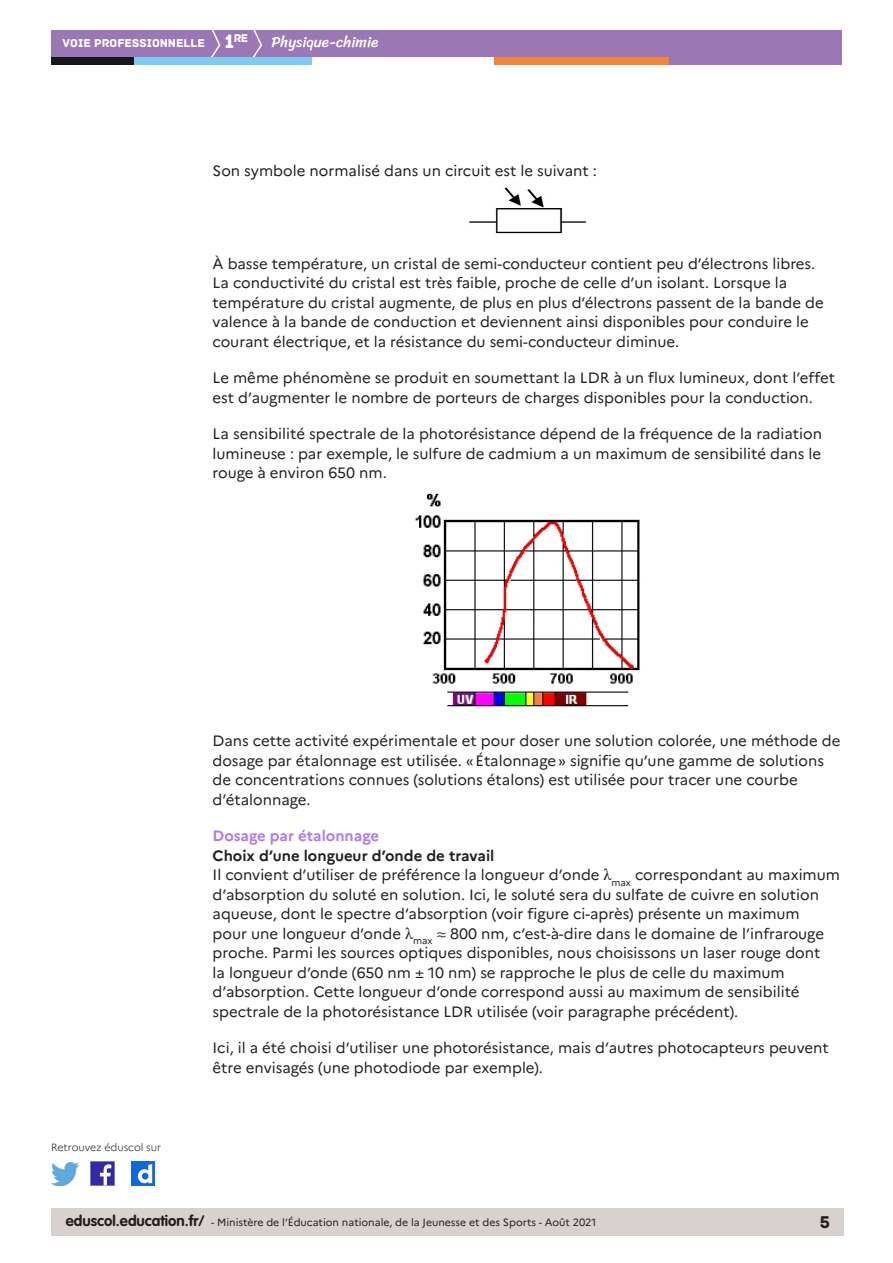
<style>
.page{position:relative;width:893px;height:1263px;background:#fff}
.page>*{position:absolute;margin:0;border:0;box-sizing:border-box;transform-origin:0 0}
.t1{font:18px "Archive";color:#231f20}
.Texte_courant{font:15px/19.5px "Marianne";color:#231f20}
._04_titre_4{font:700 15px "Marianne";color:#231f20}
._04_titre_3{font:700 15px "Marianne";color:#b078f2}
.t2{font:15px "Sriracha";color:#fff}
.t3{font:12px "Archive";color:#fff}
.t4{font:11.85px "Archive";color:#fff}
.t5{font:10.5px "Marianne";color:#231f20}
.t6{font:300 10.5px "Marianne";color:#231f20}
.s1{font-size:20.4px}
.s2{font-family:"Times New Roman";font-size:16.5px}
.s3{font-family:"Myriad Pro";font-size:15.75px}
.s4{font-family:"VAG Rounded Std";font-weight:700;font-size:15px}
</style>
<div class="page">
<div style="left:51px;top:1209px;width:792px;height:27px;background:#d8d1ce"></div>
<img style="left:91px;top:1162px;width:23px;height:23px">
<img style="left:51px;top:1163px;width:28px;height:22px">
<img style="left:132px;top:1162px;width:22px;height:23px">
<div style="left:51px;top:30px;width:791px;height:27px;background:#9b77b5"></div>
<svg style="left:211px;top:30px;width:10px;height:27px"></svg>
<svg style="left:252px;top:30px;width:10px;height:27px"></svg>
<div style="left:133px;top:57px;width:179px;height:8px;background:#7dcbf1"></div>
<div style="left:51px;top:57px;width:82px;height:8px;background:#141a1c"></div>
<div style="left:667px;top:57px;width:175px;height:8px;background:#9b77b5"></div>
<div style="left:494px;top:57px;width:175px;height:8px;background:#f48437"></div>
<img style="left:469px;top:187px;width:117px;height:47px">
<img style="left:415px;top:493px;width:225px;height:214px">
<p class="t4" style="left:234px;top:31px;width:16px">re</p>
<p class="t3" style="left:63px;top:36px;width:173px">VOIE PROFESSIONNELLE <span class="s1">1</span></p>
<p class="t2" style="left:271px;top:33px;width:108px">Physique-chimie</p>
<p class="Texte_courant" style="left:213px;top:161px;width:386px">Son symbole normalisé dans un circuit est le suivant :</p>
<p class="Texte_courant" style="left:213px;top:253px;width:613px">À basse température, un cristal de semi-conducteur contient peu d’électrons libres.<br>La conductivité du cristal est très faible, proche de celle d’un isolant. Lorsque la température du cristal augmente, de plus en plus d’électrons passent de la bande de valence à la bande de conduction et deviennent ainsi disponibles pour conduire le courant électrique, et la résistance du semi-conducteur diminue.</p>
<p class="Texte_courant" style="left:213px;top:368px;width:624px">Le même phénomène se produit en soumettant la LDR à un flux lumineux, dont l’effet est d’augmenter le nombre de porteurs de charges disponibles pour la conduction.</p>
<p class="Texte_courant" style="left:213px;top:424px;width:611px;text-align:justify">La sensibilité spectrale de la photorésistance dépend de la fréquence de la radiation lumineuse : par exemple, le sulfure de cadmium a un maximum de sensibilité dans le rouge à environ 650 nm.</p>
<p class="t6" style="left:51px;top:1141px;width:112px">Retrouvez éduscol sur</p>
<p class="Texte_courant" style="left:213px;top:731px;width:629px">Dans cette activité expérimentale et pour doser une solution colorée, une méthode de dosage par étalonnage est utilisée. «Étalonnage» signifie qu’une gamme de solutions de concentrations connues (solutions étalons) est utilisée pour tracer une courbe d’étalonnage.</p>
<p class="_04_titre_3" style="left:213px;top:827px;width:168px">Dosage par étalonnage</p>
<p class="_04_titre_4" style="left:213px;top:846px;width:283px">Choix d’une longueur d’onde de travail</p>
<p class="Texte_courant" style="left:213px;top:865px;width:629px">Il convient d’utiliser de préférence la longueur d’onde <span class="s2">λ</span><sub>max</sub> correspondant au maximum d’absorption du soluté en solution. Ici, le soluté sera du sulfate de cuivre en solution aqueuse, dont le spectre d’absorption (voir figure ci-après) présente un maximum<br>pour une longueur d’onde <span class="s2">λ</span><sub>max</sub> <span class="s3">≈</span> 800 nm, c’est-à-dire dans le domaine de l’infrarouge proche. Parmi les sources optiques disponibles, nous choisissons un laser rouge dont<br>la longueur d’onde (650 nm ± 10 nm) se rapproche le plus de celle du maximum d’absorption. Cette longueur d’onde correspond aussi au maximum de sensibilité spectrale de la photorésistance LDR utilisée (voir paragraphe précédent).</p>
<p class="Texte_courant" style="left:213px;top:1038px;width:618px">Ici, il a été choisi d’utiliser une photorésistance, mais d’autres photocapteurs peuvent être envisagés (une photodiode par exemple).</p>
<p class="t5" style="left:66px;top:1216px;width:532px"><span class="s4">eduscol.education.fr/</span> - Ministère de l’Éducation nationale, de la Jeunesse et des Sports - Août 2021</p>
<p class="t1" style="left:820px;top:1211px;width:12px">5</p>
</div>
